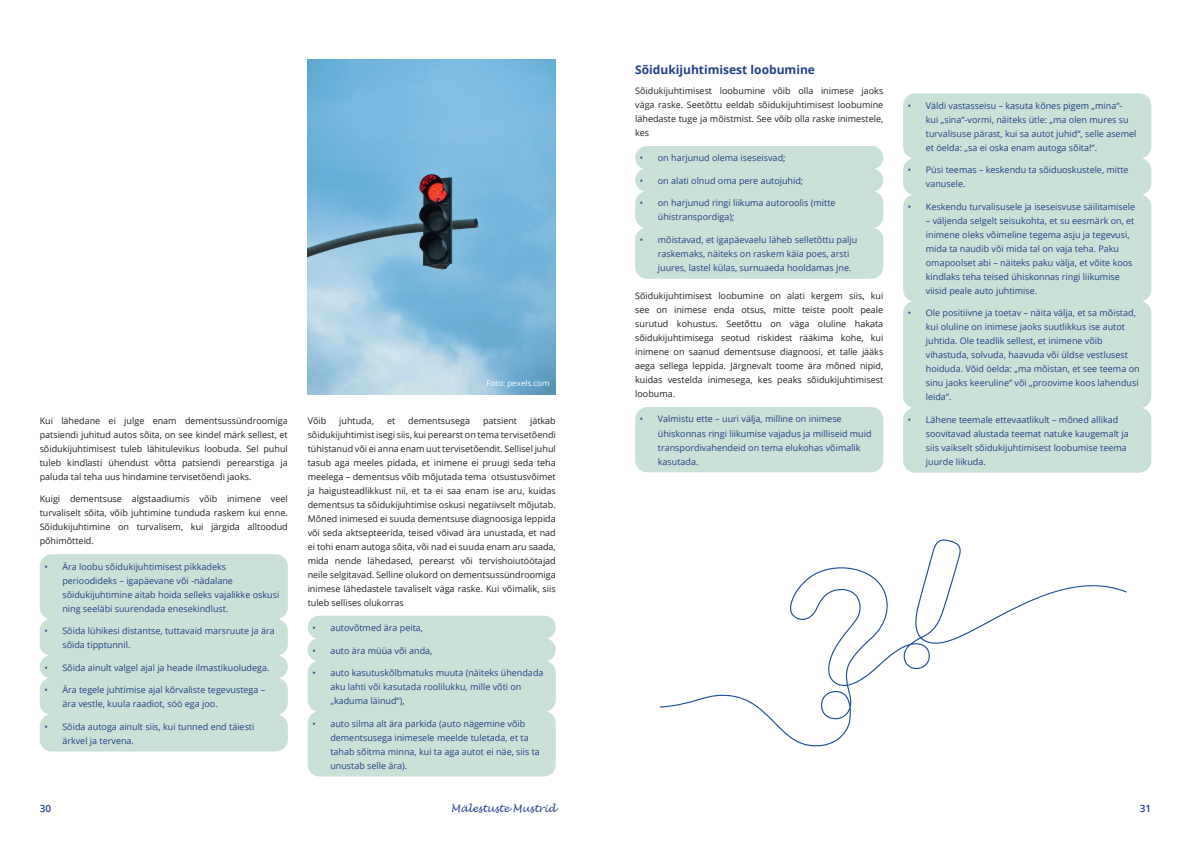
<style>
.page{position:relative;width:1191px;height:842px;background:#fff}
.page>*{position:absolute;margin:0;border:0;box-sizing:border-box;transform-origin:0 0}
.t1{font:700 12px "Open Sans";color:#24418a}
.t2{font:italic 10px "Lucida Handwriting";color:#24418a}
.t3{font:600 10px "Open Sans";color:#24418a}
.t4{font:9px/14px "Open Sans";color:#24418a}
.t5{font:9px/14px "Open Sans";color:#231f20;text-align:justify}
.t6{font:8px "Open Sans";color:#fff}
</style>
<div class="page">
<div style="left:40px;top:554px;width:248px;height:65px;background:#c9e1d6;border-radius:12px"></div>
<div style="left:40px;top:619px;width:248px;height:37px;background:#c9e1d6;border-radius:12px"></div>
<div style="left:40px;top:655px;width:248px;height:23px;background:#c9e1d6;border-radius:12px"></div>
<div style="left:40px;top:678px;width:248px;height:37px;background:#c9e1d6;border-radius:12px"></div>
<div style="left:40px;top:714px;width:248px;height:37px;background:#c9e1d6;border-radius:12px"></div>
<div style="left:308px;top:616px;width:248px;height:23px;background:#c9e1d6;border-radius:12px"></div>
<div style="left:308px;top:638px;width:248px;height:23px;background:#c9e1d6;border-radius:12px"></div>
<div style="left:308px;top:661px;width:248px;height:51px;background:#c9e1d6;border-radius:12px"></div>
<div style="left:308px;top:711px;width:248px;height:65px;background:#c9e1d6;border-radius:12px"></div>
<img style="left:308px;top:60px;width:248px;height:334px">
<div style="left:635px;top:146px;width:248px;height:23px;background:#c9e1d6;border-radius:12px"></div>
<div style="left:635px;top:169px;width:248px;height:23px;background:#c9e1d6;border-radius:12px"></div>
<div style="left:635px;top:191px;width:248px;height:37px;background:#c9e1d6;border-radius:12px"></div>
<div style="left:635px;top:228px;width:248px;height:51px;background:#c9e1d6;border-radius:12px"></div>
<div style="left:635px;top:407px;width:248px;height:65px;background:#c9e1d6;border-radius:12px"></div>
<div style="left:903px;top:93px;width:248px;height:66px;background:#c9e1d6;border-radius:12px"></div>
<div style="left:903px;top:158px;width:248px;height:37px;background:#c9e1d6;border-radius:12px"></div>
<div style="left:903px;top:194px;width:248px;height:108px;background:#c9e1d6;border-radius:12px"></div>
<div style="left:903px;top:301px;width:248px;height:107px;background:#c9e1d6;border-radius:12px"></div>
<div style="left:903px;top:407px;width:248px;height:66px;background:#c9e1d6;border-radius:12px"></div>
<svg style="left:659px;top:539px;width:467px;height:208px"></svg>
<p class="t5" style="left:40px;top:413px;width:250px">Kui lähedane ei julge enam dementsussündroomiga patsiendi juhitud autos sõita, on see kindel märk sellest, et sõidukijuhtimisest tuleb lähitulevikus loobuda. Sel puhul tuleb kindlasti ühendust võtta patsiendi perearstiga ja paluda tal teha uus hindamine tervisetõendi jaoks.</p>
<p class="t5" style="left:40px;top:492px;width:250px">Kuigi dementsuse algstaadiumis võib inimene veel turvaliselt sõita, võib juhtimine tunduda raskem kui enne.<br>Sõidukijuhtimine on turvalisem, kui järgida alltoodud põhimõtteid.</p>
<p class="t4" style="left:62px;top:559px;width:218px;text-indent:-18px">• Ära loobu sõidukijuhtimisest pikkadeks perioodideks – igapäevane või -nädalane sõidukijuhtimine aitab hoida selleks vajalikke oskusi ning seeläbi suurendada enesekindlust.</p>
<p class="t4" style="left:62px;top:624px;width:214px;text-indent:-18px">• Sõida lühikesi distantse, tuttavaid marsruute ja ära sõida tipptunnil.</p>
<p class="t4" style="left:44px;top:660px;width:227px">• Sõida ainult valgel ajal ja heade ilmastikuoludega.</p>
<p class="t4" style="left:62px;top:683px;width:204px;text-indent:-18px">• Ära tegele juhtimise ajal kõrvaliste tegevustega – ära vestle, kuula raadiot, söö ega joo.</p>
<p class="t4" style="left:62px;top:719px;width:193px;text-indent:-18px">• Sõida autoga ainult siis, kui tunned end täiesti ärkvel ja tervena.</p>
<p class="t6" style="left:486px;top:378px;width:64px">Foto: pexels.com</p>
<p class="t5" style="left:308px;top:413px;width:250px;text-indent:222px">jätkab sõidukijuhtimist isegi siis, kui perearst on tema tervisetõendi tühistanud või ei anna enam uut tervisetõendit. Sellisel juhul tasub aga meeles pidada, et inimene ei pruugi seda teha meelega – dementsus võib mõjutada tema otsustusvõimet ja haigusteadlikkust nii, et ta ei saa enam ise aru, kuidas dementsus ta sõidukijuhtimise oskusi negatiivselt mõjutab.<br>Mõned inimesed ei suuda dementsuse diagnoosiga leppida või seda aktsepteerida, teised võivad ära unustada, et nad ei tohi enam autoga sõita, või nad ei suuda enam aru saada, mida nende lähedased, perearst või tervishoiutöötajad neile selgitavad. Selline olukord on dementsussündroomiga inimese lähedastele tavaliselt väga raske. Kui võimalik, siis tuleb sellises olukorras</p>
<p class="t4" style="left:312px;top:621px;width:112px">• autovõtmed ära peita,</p>
<p class="t4" style="left:312px;top:643px;width:122px">• auto ära müüa või anda,</p>
<p class="t4" style="left:330px;top:666px;width:215px;text-indent:-18px">• auto kasutuskõlbmatuks muuta (näiteks ühendada aku lahti või kasutada roolilukku, mille võti on „kaduma läinud“),</p>
<p class="t4" style="left:330px;top:716px;width:211px;text-indent:-18px">• auto silma alt ära parkida (auto nägemine võib dementsusega inimesele meelde tuletada, et ta tahab sõitma minna, kui ta aga autot ei näe, siis ta unustab selle ära).</p>
<p class="t5" style="left:308px;top:413px;width:20px">Võib</p>
<p class="t5" style="left:339px;top:413px;width:36px">juhtuda,</p>
<p class="t5" style="left:387px;top:413px;width:10px">et</p>
<p class="t5" style="left:408px;top:413px;width:63px">dementsusega</p>
<p class="t5" style="left:483px;top:413px;width:36px">patsient</p>
<h1 class="t1" style="left:635px;top:62px;width:181px">Sõidukijuhtimisest loobumine</h1>
<p class="t5" style="left:635px;top:84px;width:250px">Sõidukijuhtimisest loobumine võib olla inimese jaoks väga raske. Seetõttu eeldab sõidukijuhtimisest loobumine lähedaste tuge ja mõistmist. See võib olla raske inimestele, kes</p>
<p class="t4" style="left:640px;top:151px;width:147px">• on harjunud olema iseseisvad;</p>
<p class="t4" style="left:640px;top:173px;width:165px">• on alati olnud oma pere autojuhid;</p>
<p class="t4" style="left:658px;top:196px;width:179px;text-indent:-18px">• on harjunud ringi liikuma autoroolis (mitte ühistranspordiga);</p>
<p class="t4" style="left:658px;top:232px;width:201px;text-indent:-18px">• mõistavad, et igapäevaelu läheb selletõttu palju raskemaks, näiteks on raskem käia poes, arsti juures, lastel külas, surnuaeda hooldamas jne.</p>
<p class="t5" style="left:635px;top:289px;width:250px">Sõidukijuhtimisest loobumine on alati kergem siis, kui see on inimese enda otsus, mitte teiste poolt peale surutud kohustus. Seetõttu on väga oluline hakata sõidukijuhtimisega seotud riskidest rääkima kohe, kui inimene on saanud dementsuse diagnoosi, et talle jääks aega sellega leppida. Järgnevalt toome ära mõned nipid, kuidas vestelda inimesega, kes peaks sõidukijuhtimisest loobuma.</p>
<p class="t4" style="left:658px;top:412px;width:215px;text-indent:-18px">• Valmistu ette – uuri välja, milline on inimese ühiskonnas ringi liikumise vajadus ja milliseid muid transpordivahendeid on tema elukohas võimalik kasutada.</p>
<p class="t4" style="left:926px;top:98px;width:212px;text-indent:-18px">• Väldi vastasseisu – kasuta kõnes pigem „mina“- kui „sina“-vormi, näiteks ütle: „ma olen mures su turvalisuse pärast, kui sa autot juhid“, selle asemel et öelda: „sa ei oska enam autoga sõita!“.</p>
<p class="t4" style="left:926px;top:163px;width:204px;text-indent:-18px">• Püsi teemas – keskendu ta sõiduoskustele, mitte vanusele.</p>
<p class="t4" style="left:908px;top:199px;width:229px">• Keskendu turvalisusele ja iseseisvuse säilitamisele</p>
<p class="t4" style="left:926px;top:213px;width:210px">– väljenda selgelt seisukohta, et su eesmärk on, et inimene oleks võimeline tegema asju ja tegevusi, mida ta naudib või mida tal on vaja teha. Paku omapoolset abi – näiteks paku välja, et võite koos kindlaks teha teised ühiskonnas ringi liikumise viisid peale auto juhtimise.</p>
<p class="t4" style="left:926px;top:306px;width:215px;text-indent:-18px">• Ole positiivne ja toetav – näita välja, et sa mõistad, kui oluline on inimese jaoks suutlikkus ise autot juhtida. Ole teadlik sellest, et inimene võib vihastuda, solvuda, haavuda või üldse vestlusest hoiduda. Võid öelda: „ma mõistan, et see teema on sinu jaoks keeruline“ või „proovime koos lahendusi leida“.</p>
<p class="t4" style="left:926px;top:412px;width:204px;text-indent:-18px">• Lähene teemale ettevaatlikult – mõned allikad soovitavad alustada teemat natuke kaugemalt ja siis vaikselt sõidukijuhtimisest loobumise teema juurde liikuda.</p>
<p class="t3" style="left:40px;top:801px;width:13px">30</p>
<p class="t2" style="left:451px;top:802px;width:107px">Mälestuste Mustrid</p>
<p class="t3" style="left:1139px;top:801px;width:13px">31</p>
</div>
